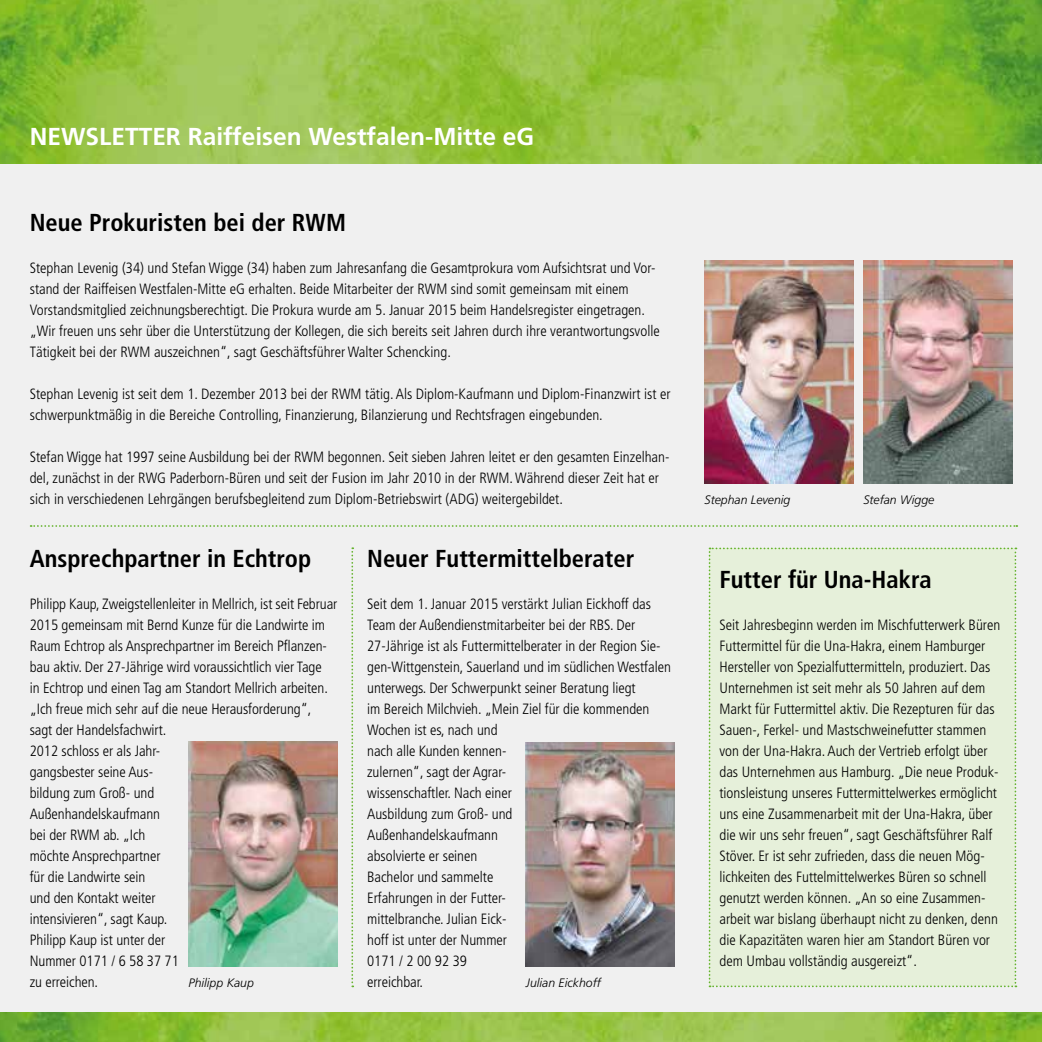
<style>
.page{position:relative;width:1042px;height:1042px;background:#fff}
.page>*{position:absolute;margin:0;border:0;box-sizing:border-box;transform-origin:0 0}
.t1{font:700 condensed 24.5px "Frutiger LT";color:#000}
.t2{font:700 24.5px "Frutiger LT";color:#fff}
.t3{font:300 condensed 14.88px/21px "Frutiger LT";color:#000}
.t4{font:italic 300 12.25px "Frutiger LT";color:#000}
</style>
<div class="page">
<div style="left:0;top:19px;width:1042px;height:1023px;background:#f0f0f0"></div>
<img style="left:0;top:1012px;width:1042px;height:30px">
<img style="left:0;top:0;width:1042px;height:164px">
<img style="left:704px;top:261px;width:149px;height:222px">
<svg style="left:351px;top:547px;width:2px;height:440px"></svg>
<img style="left:189px;top:741px;width:148px;height:225px">
<img style="left:863px;top:261px;width:149px;height:222px">
<div style="left:708px;top:547px;width:308px;height:440px;background:#e6f0da"></div>
<svg style="left:31px;top:525px;width:986px;height:2px"></svg>
<img style="left:526px;top:742px;width:149px;height:225px">
<h1 class="t2" style="left:30px;top:122px;width:506px">NEWSLETTER Raiffeisen Westfalen-Mitte eG</h1>
<h1 class="t1" style="left:30px;top:208px;width:318px">Neue Prokuristen bei der RWM</h1>
<p class="t3" style="left:30px;top:258px;width:631px">Stephan Levenig (34) und Stefan Wigge (34) haben zum Jahresanfang die Gesamtprokura vom Aufsichtsrat und Vor&shy;stand der Raiffeisen Westfalen-Mitte eG erhalten. Beide Mitarbeiter der RWM sind somit gemeinsam mit einem Vorstandsmitglied zeichnungsberechtigt. Die Prokura wurde am 5. Januar 2015 beim Handelsregister eingetragen. „Wir freuen uns sehr über die Unterstützung der Kollegen, die sich bereits seit Jahren durch ihre verantwortungsvolle Tätigkeit bei der RWM auszeichnen“, sagt Geschäftsführer Walter Schencking.</p>
<p class="t3" style="left:30px;top:384px;width:642px">Stephan Levenig ist seit dem 1. Dezember 2013 bei der RWM tätig. Als Diplom-Kaufmann und Diplom-Finanzwirt ist er schwerpunktmäßig in die Bereiche Controlling, Finanzierung, Bilanzierung und Rechtsfragen eingebunden.</p>
<p class="t3" style="left:30px;top:447px;width:641px">Stefan Wigge hat 1997 seine Ausbildung bei der RWM begonnen. Seit sieben Jahren leitet er den gesamten Einzelhan&shy;del, zunächst in der RWG Paderborn-Büren und seit der Fusion im Jahr 2010 in der RWM. Während dieser Zeit hat er sich in verschiedenen Lehrgängen berufsbegleitend zum Diplom-Betriebswirt (ADG) weitergebildet.</p>
<h1 class="t1" style="left:30px;top:544px;width:283px">Ansprechpartner in Echtrop</h1>
<h1 class="t1" style="left:367px;top:544px;width:269px">Neuer Futtermittelberater</h1>
<p class="t3" style="left:367px;top:594px;width:305px">Seit dem 1. Januar 2015 verstärkt Julian Eickhoff das<br>Team der Außendienstmitarbeiter bei der RBS. Der<br>27-Jährige ist als Futtermittelberater in der Region Sie&shy;gen-Wittgenstein, Sauerland und im südlichen Westfalen unterwegs. Der Schwerpunkt seiner Beratung liegt<br>im Bereich Milchvieh. „Mein Ziel für die kommenden<br>Wochen ist es, nach und<br>nach alle Kunden kennen-<br>zulernen“, sagt der Agrar-<br>wissenschaftler. Nach einer<br>Ausbildung zum Groß- und<br>Außenhandelskaufmann<br>absolvierte er seinen<br>Bachelor und sammelte<br>Erfahrungen in der Futter-<br>mittelbranche. Julian Eick-<br>hoff ist unter der Nummer<br>0171 / 2 00 92 39<br>erreichbar.</p>
<p class="t3" style="left:30px;top:594px;width:309px">Philipp Kaup, Zweigstellenleiter in Mellrich, ist seit Februar 2015 gemeinsam mit Bernd Kunze für die Landwirte im Raum Echtrop als Ansprechpartner im Bereich Pflanzen&shy;bau aktiv. Der 27-Jährige wird voraussichtlich vier Tage<br>in Echtrop und einen Tag am Standort Mellrich arbeiten. „Ich freue mich sehr auf die neue Herausforderung“, sagt der Handelsfachwirt.<br>2012 schloss er als Jahr-<br>gangsbester seine Aus-<br>bildung zum Groß- und<br>Außenhandelskaufmann<br>bei der RWM ab. „Ich<br>möchte Ansprechpartner<br>für die Landwirte sein<br>und den Kontakt weiter<br>intensivieren“, sagt Kaup.<br>Philipp Kaup ist unter der<br>Nummer 0171 / 6 58 37 71<br>zu erreichen.</p>
<p class="t4" style="left:189px;top:976px;width:67px">Philipp Kaup</p>
<p class="t4" style="left:526px;top:976px;width:76px">Julian Eickhoff</p>
<p class="t4" style="left:704px;top:493px;width:87px">Stephan Levenig</p>
<p class="t4" style="left:863px;top:493px;width:72px">Stefan Wigge</p>
<h1 class="t1" style="left:719px;top:565px;width:214px">Futter für Una-Hakra</h1>
<p class="t3" style="left:719px;top:615px;width:282px">Seit Jahresbeginn werden im Mischfutterwerk Büren Futtermittel für die Una-Hakra, einem Hamburger Hersteller von Spezialfuttermitteln, produziert. Das Unternehmen ist seit mehr als 50 Jahren auf dem Markt für Futtermittel aktiv. Die Rezepturen für das Sauen-, Ferkel- und Mastschweinefutter stammen von der Una-Hakra. Auch der Vertrieb erfolgt über das Unternehmen aus Hamburg. „Die neue Produk&shy;tionsleistung unseres Futtermittelwerkes ermöglicht uns eine Zusammenarbeit mit der Una-Hakra, über die wir uns sehr freuen“, sagt Geschäftsführer Ralf Stöver. Er ist sehr zufrieden, dass die neuen Mög&shy;lichkeiten des Futtelmittelwerkes Büren so schnell genutzt werden können. „An so eine Zusammen&shy;arbeit war bislang überhaupt nicht zu denken, denn die Kapazitäten waren hier am Standort Büren vor dem Umbau vollständig ausgereizt“.</p>
</div>
